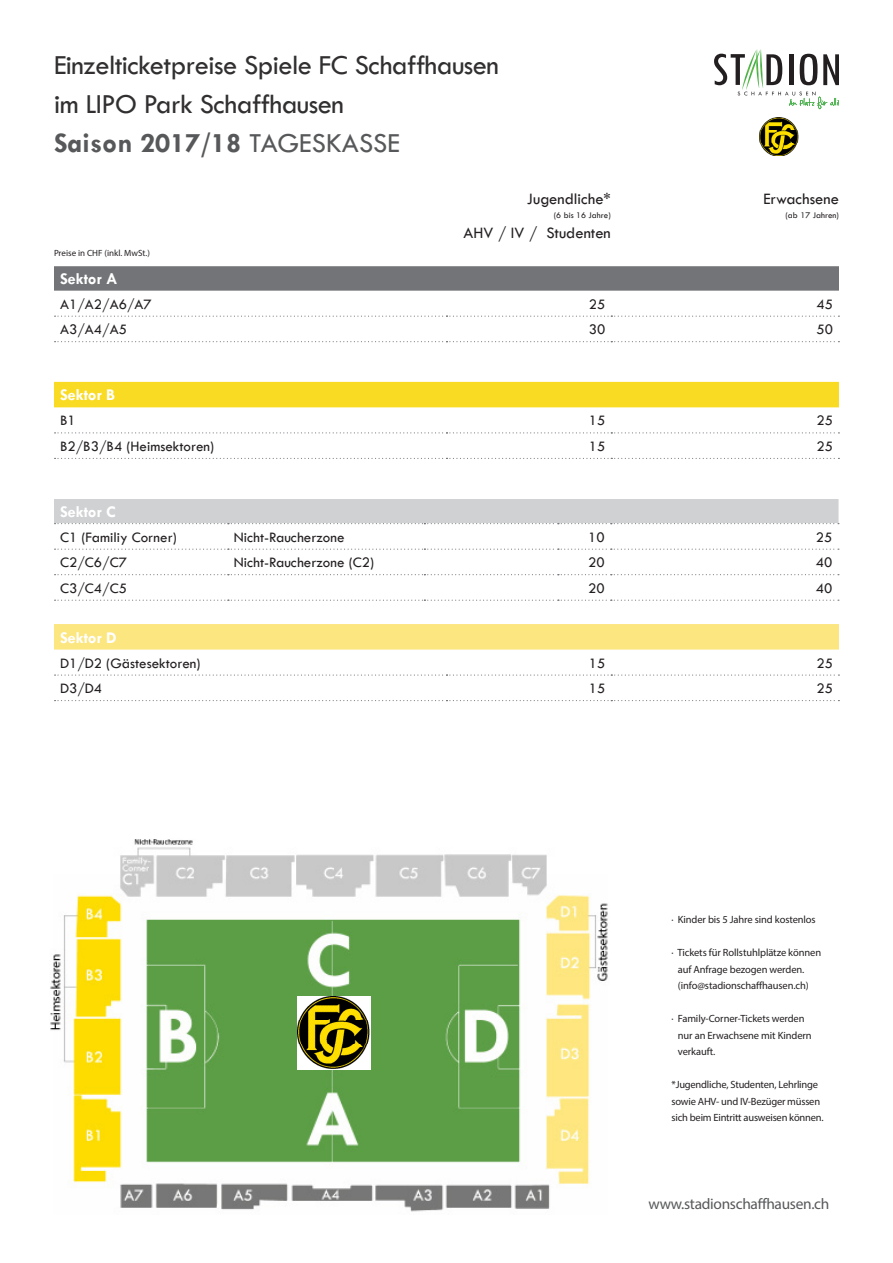
<style>
.page{position:relative;width:893px;height:1263px;background:#fff}
.page>*{position:absolute;margin:0;border:0;box-sizing:border-box;transform-origin:0 0}
.t1{font:28.5px "Tw Cen";letter-spacing:-.02em;color:#312f30}
.t2{font:700 28.5px "Tw Cen";color:#57585a}
.t3{font:16.5px "Tw Cen";color:#231f20}
.t4{font:700 16.5px "Tw Cen";color:#fff}
.t5{font:15.45px "Myriad Pro";letter-spacing:-.02em;color:#57585a}
.t6{font:15px "Tw Cen";color:#231f20}
.t7{font:10.5px/16.5px "Myriad Pro";letter-spacing:-.01em;color:#231f20}
.t8{font:9px "Tw Cen";color:#231f20}
.t9{font:9px "Myriad Pro";color:#231f20}
.s1{font-weight:400}
</style>
<div class="page">
<img style="left:50px;top:839px;width:558px;height:373px">
<img style="left:298px;top:996px;width:73px;height:74px">
<div style="left:694px;top:33px;width:165px;height:79px;border:1px solid #fff;border-radius:4px"></div>
<svg style="left:714px;top:49px;width:125px;height:60px"></svg>
<svg style="left:54px;top:266px;width:785px;height:25px;background:#75777a"></svg>
<svg style="left:55px;top:316px;width:784px;height:1px"></svg>
<svg style="left:55px;top:341px;width:784px;height:1px"></svg>
<div style="left:54px;top:382px;width:785px;height:25px;background:#fadb24"></div>
<svg style="left:55px;top:432px;width:784px;height:1px"></svg>
<svg style="left:55px;top:458px;width:784px;height:1px"></svg>
<div style="left:54px;top:624px;width:785px;height:25px;background:#fce680"></div>
<svg style="left:55px;top:674px;width:784px;height:2px"></svg>
<svg style="left:55px;top:700px;width:784px;height:1px"></svg>
<img style="left:759px;top:117px;width:40px;height:39px">
<svg style="left:55px;top:574px;width:784px;height:1px"></svg>
<svg style="left:55px;top:600px;width:784px;height:1px"></svg>
<div style="left:54px;top:499px;width:785px;height:25px;background:#d0d1d3"></div>
<svg style="left:55px;top:549px;width:784px;height:1px"></svg>
<p class="t1" style="left:54px;top:48px;width:446px">Einzelticketpreise Spiele FC Schaffhausen</p>
<p class="t1" style="left:54px;top:87px;width:291px">im LIPO Park Schaffhausen</p>
<p class="t2" style="left:54px;top:126px;width:347px">Saison 2017/18 <span class="s1">TAGESKASSE</span></p>
<p class="t3" style="left:527px;top:189px;width:85px">Jugendliche*</p>
<p class="t8" style="left:554px;top:209px;width:58px">(6 bis 16 Jahre)</p>
<p class="t3" style="left:464px;top:222px;width:149px">AHV / IV / Studenten</p>
<p class="t3" style="left:763px;top:189px;width:77px">Erwachsene</p>
<p class="t8" style="left:785px;top:209px;width:55px">(ab 17 Jahren)</p>
<p class="t9" style="left:54px;top:247px;width:98px">Preise in CHF (inkl. MwSt.)</p>
<p class="t4" style="left:60px;top:269px;width:59px">Sektor A</p>
<p class="t6" style="left:60px;top:295px;width:93px">A1/A2/A6/A7</p>
<p class="t6" style="left:589px;top:295px;width:18px">25</p>
<p class="t6" style="left:816px;top:295px;width:18px">45</p>
<p class="t6" style="left:60px;top:320px;width:69px">A3/A4/A5</p>
<p class="t6" style="left:589px;top:320px;width:18px">30</p>
<p class="t6" style="left:816px;top:320px;width:18px">50</p>
<p class="t4" style="left:60px;top:385px;width:57px">Sektor B</p>
<p class="t6" style="left:60px;top:412px;width:17px">B1</p>
<p class="t6" style="left:589px;top:412px;width:18px">15</p>
<p class="t6" style="left:816px;top:412px;width:18px">25</p>
<p class="t6" style="left:60px;top:437px;width:156px">B2/B3/B4 (Heimsektoren)</p>
<p class="t6" style="left:589px;top:437px;width:18px">15</p>
<p class="t6" style="left:816px;top:437px;width:18px">25</p>
<p class="t4" style="left:60px;top:502px;width:57px">Sektor C</p>
<p class="t6" style="left:60px;top:528px;width:118px">C1 (Familiy Corner)</p>
<p class="t6" style="left:234px;top:528px;width:112px">Nicht-Raucherzone</p>
<p class="t6" style="left:588px;top:528px;width:18px">10</p>
<p class="t6" style="left:816px;top:528px;width:18px">25</p>
<p class="t6" style="left:60px;top:553px;width:69px">C2/C6/C7</p>
<p class="t6" style="left:234px;top:553px;width:142px">Nicht-Raucherzone (C2)</p>
<p class="t6" style="left:588px;top:553px;width:18px">20</p>
<p class="t6" style="left:816px;top:553px;width:18px">40</p>
<p class="t6" style="left:60px;top:579px;width:69px">C3/C4/C5</p>
<p class="t6" style="left:588px;top:579px;width:18px">20</p>
<p class="t6" style="left:816px;top:579px;width:18px">40</p>
<p class="t4" style="left:60px;top:627px;width:58px">Sektor D</p>
<p class="t6" style="left:60px;top:654px;width:142px">D1/D2 (Gästesektoren)</p>
<p class="t6" style="left:589px;top:654px;width:18px">15</p>
<p class="t6" style="left:816px;top:654px;width:18px">25</p>
<p class="t6" style="left:60px;top:679px;width:44px">D3/D4</p>
<p class="t6" style="left:589px;top:679px;width:18px">15</p>
<p class="t6" style="left:816px;top:679px;width:18px">25</p>
<p class="t7" style="left:671px;top:911px;width:146px">· Kinder bis 5 Jahre sind kostenlos</p>
<p class="t7" style="left:671px;top:944px;width:151px">· Tickets für Rollstuhlplätze können</p>
<p class="t7" style="left:678px;top:961px;width:128px">auf Anfrage bezogen werden.</p>
<p class="t7" style="left:678px;top:977px;width:133px">(info@stadionschaffhausen.ch)</p>
<p class="t7" style="left:671px;top:1010px;width:135px">· Family-Corner-Tickets werden</p>
<p class="t7" style="left:678px;top:1027px;width:135px">nur an Erwachsene mit Kindern</p>
<p class="t7" style="left:678px;top:1043px;width:39px">verkauft.</p>
<p class="t7" style="left:671px;top:1076px;width:154px">*Jugendliche, Studenten, Lehrlinge sowie AHV- und IV-Bezüger müssen sich beim Eintritt ausweisen können.</p>
<p class="t5" style="left:648px;top:1194px;width:182px">www.stadionschaffhausen.ch</p>
</div>
